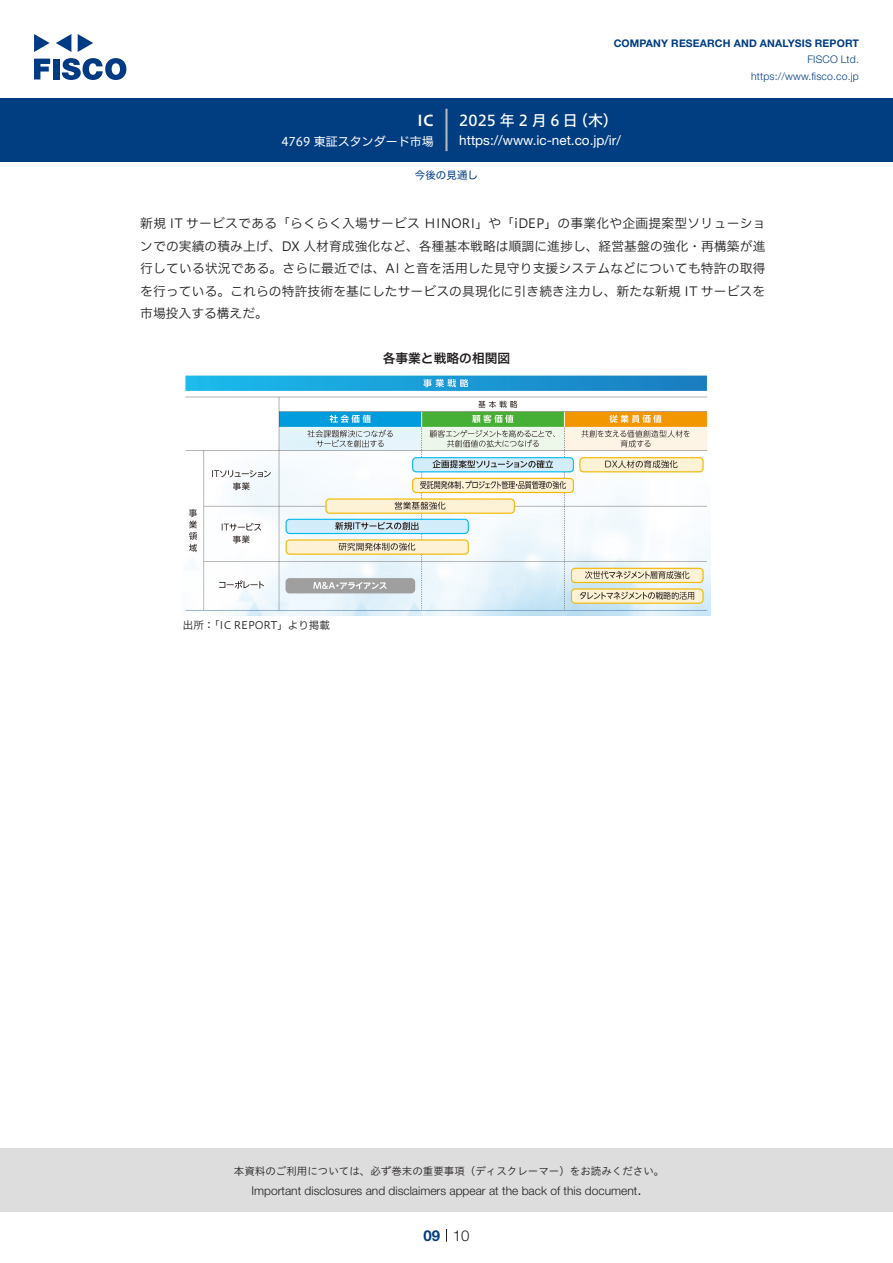
<style>
.page{position:relative;width:893px;height:1263px;background:#fff}
.page>*{position:absolute;margin:0;border:0;box-sizing:border-box;transform-origin:0 0}
.t1{font:15px "Hiragino UD Sans F Std N W5";letter-spacing:.225em;color:#fff}
.t2{font:300 15px "Helvetica Neue LT Std";color:#231f20}
.t3{font:15px "Hiragino UD Sans F Std N W6";color:#fff}
.t4{font:700 15px "Helvetica Neue LT Std";color:#003d81}
.t5{font:13.5px "Helvetica Neue LT Std";color:#fff}
.本文3mm{font:12.75px/22.5px "Hiragino UD Sans F Std N W3";letter-spacing:.01em;color:#231f20;text-align:justify}
.チャートタイトル{font:12.75px "Hiragino UD Sans F Std N W6";color:#231f20}
.t6{font:300 12px "Helvetica Neue LT Std";color:#231f20}
.t7{font:12px "Hiragino UD Sans F Std N W4";color:#fff}
.t8{font:10.5px "Hiragino UD Sans Std W3";color:#231f20}
.t9{font:700 10.5px "Helvetica Neue LT Std";letter-spacing:.015em;color:#003d81}
.t10{font:300 10.5px/16.5px "Helvetica Neue LT Std";letter-spacing:.015em;color:#003d81;text-align:right}
.表組み基本スタイル{font:10.5px "Hiragino UD Sans F Std N W3";color:#231f20}
.ヘッダー{font:10.5px "Hiragino UD Sans F Std N W4";color:#003d81}
</style>
<div class="page">
<div style="left:0;top:1148px;width:893px;height:64px;background:#ddd"></div>
<svg style="left:34px;top:59px;width:16px;height:20px"></svg>
<div style="left:53px;top:59px;width:6px;height:20px;background:#003a83"></div>
<svg style="left:62px;top:58px;width:64px;height:22px"></svg>
<svg style="left:34px;top:34px;width:16px;height:18px"></svg>
<svg style="left:78px;top:34px;width:15px;height:18px"></svg>
<svg style="left:56px;top:34px;width:15px;height:18px"></svg>
<div style="left:0;top:98px;width:893px;height:64px;background:#003d81"></div>
<hr style="left:445px;top:109px;width:3px;height:42px;background:#b5b5b6">
<svg style="left:446px;top:1229px;width:1px;height:13px"></svg>
<img style="left:185px;top:375px;width:525px;height:241px">
<p class="t3" style="left:417px;top:109px;width:18px">IC</p>
<p class="t7" style="left:281px;top:132px;width:154px">4769 東証スタンダード市場</p>
<p class="t9" style="left:614px;top:37px;width:247px">COMPANY RESEARCH AND ANALYSIS REPORT</p>
<p class="t10" style="left:751px;top:51px;width:109px">FISCO Ltd. https://www.fisco.co j p.</p>
<p class="t1" style="left:459px;top:109px;width:120px">2025年2月6日</p>
<p class="t1" style="left:573px;top:109px;width:46px">（木(</p>
<p class="t5" style="left:459px;top:132px;width:163px">https: / / w w w i c. - n e t . c o j p. /i r/</p>
<p class="ヘッダー" style="left:415px;top:167px;width:64px">今後の見通し</p>
<p class="本文3mm" style="left:140px;top:211px;width:627px">新規 IT サービスである「らくらく入場サービス HINORI」や「iDEP」の事業化や企画提案型ソリューションでの実績の積み上げ、DX 人材育成強化など、各種基本戦略は順調に進捗し、経営基盤の強化・再構築が進行している状況である。さらに最近では、AI と音を活用した見守り支援システムなどについても特許の取得を行っている。これらの特許技術を基にしたサービスの具現化に引き続き注力し、新たな新規 IT サービスを市場投入する構えだ。</p>
<p class="チャートタイトル" style="left:383px;top:349px;width:129px">各事業と戦略の相関図</p>
<p class="表組み基本スタイル" style="left:183px;top:617px;width:149px">出所「： IC REPORT」より掲載</p>
<p class="t8" style="left:234px;top:1163px;width:432px">本資料のご利用については、必ず巻末の重要事項（ディスクレーマー）をお読みください。</p>
<p class="t2" style="left:637px;top:1180px;width:6px">.</p>
<p class="t6" style="left:251px;top:1183px;width:387px">Important disclosures and disclaimers appear at the back of this document</p>
<p class="t4" style="left:423px;top:1226px;width:18px">09</p>
<p class="t2" style="left:453px;top:1226px;width:18px">10</p>
</div>
